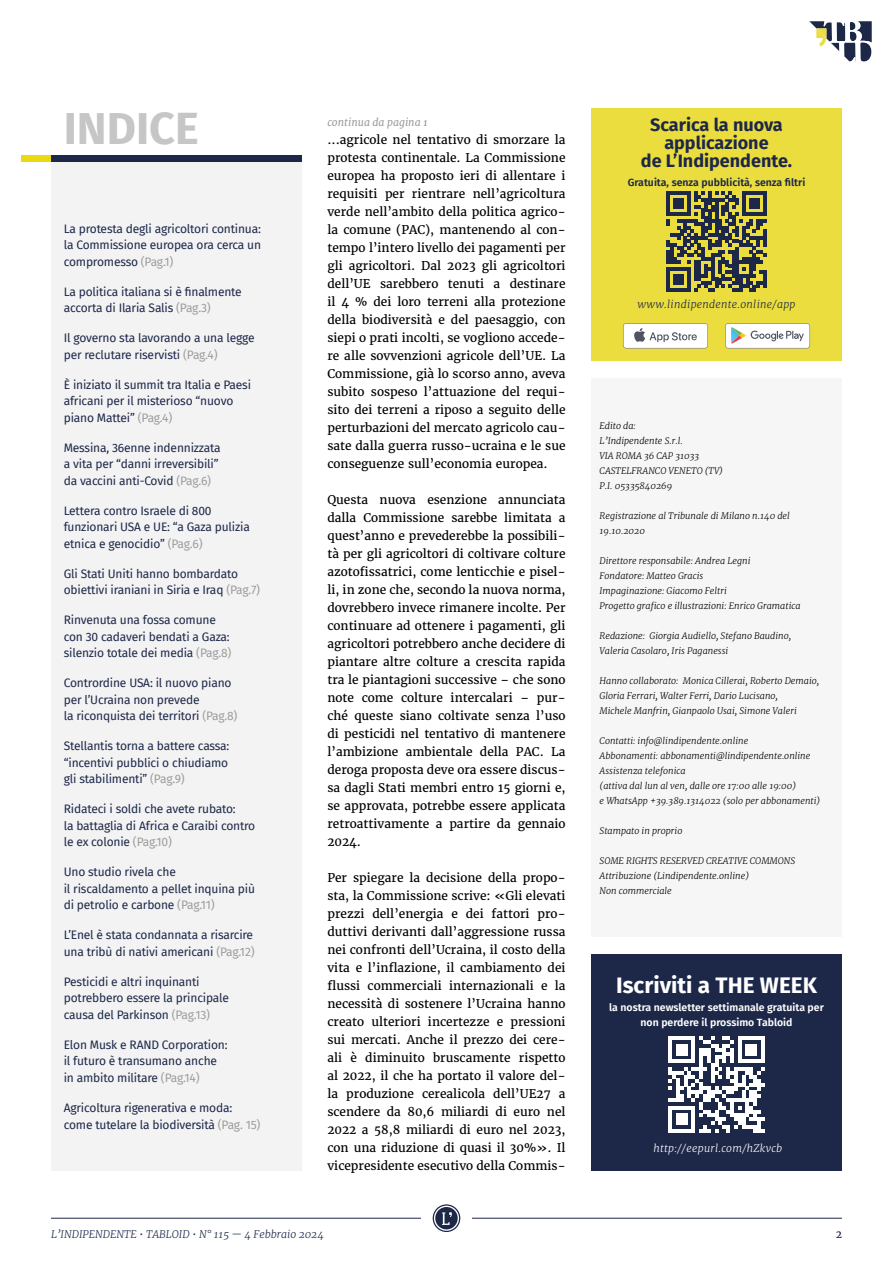
<style>
.page{position:relative;width:893px;height:1263px;background:#fff}
.page>*{position:absolute;margin:0;border:0;box-sizing:border-box;transform-origin:0 0}
.t1{font:700 45px "Fira Sans";color:#c6c6c6}
.t2{font:700 22.5px "Fira Sans";color:#fff}
.t3{font:700 18px/18px "Fira Sans";color:#1d2849;text-align:center}
.t4{font:12px/18px "Merriweather";color:#000;text-align:justify}
.t5{font:12px/16.5px "Fira Sans";letter-spacing:-.015em;color:#1d2849}
.t6{font:600 10.5px/15px "Fira Sans";color:#fff;text-align:center}
.t7{font:italic 300 10.5px "Merriweather";color:#1d2849}
.t8{font:600 10.5px "Fira Sans";color:#1d2849}
.t9{font:italic 300 10.5px "Merriweather";letter-spacing:.025em;color:#1d2849}
.t10{font:italic 300 10.5px "Merriweather";letter-spacing:.025em;color:#fff}
.t11{font:italic 10.5px "Merriweather";color:#9d9d9c}
.t12{font:10.5px "Merriweather";color:#1d2849}
.t13{font:italic 300 9px/15px "Merriweather";color:#000}
.s1{color:#9d9d9c}
</style>
<div class="page">
<hr style="left:51px;top:1218px;width:370px;height:1px;background:#1d2849">
<hr style="left:472px;top:1218px;width:370px;height:1px;background:#1d2849">
<svg style="left:433px;top:1204px;width:27px;height:28px"></svg>
<svg style="left:809px;top:21px;width:63px;height:41px"></svg>
<div style="left:21px;top:156px;width:30px;height:6px;background:#ebd912"></div>
<div style="left:51px;top:156px;width:251px;height:6px;background:#1d2849"></div>
<div style="left:51px;top:162px;width:251px;height:1008px;background:#f3f3f3"></div>
<div style="left:591px;top:954px;width:251px;height:216px;background:#1d2849"></div>
<svg style="left:668px;top:1036px;width:97px;height:97px"></svg>
<div style="left:591px;top:108px;width:251px;height:252px;background:#ebdd3e"></div>
<svg style="left:666px;top:191px;width:100px;height:100px"></svg>
<hr style="left:763px;top:271px;width:3px;height:17px;background:#1d2849">
<svg style="left:623px;top:323px;width:85px;height:25px;background:#e5e6e6"></svg>
<svg style="left:725px;top:323px;width:85px;height:25px;background:#e4e6e5"></svg>
<div style="left:591px;top:378px;width:251px;height:558px;background:#f6f6f6"></div>
<h1 class="t1" style="left:64px;top:90px;width:137px">INDICE</h1>
<p class="t5" style="left:64px;top:220px;width:199px;text-align:justify">La protesta degli agricoltori continua: la Commissione europea ora cerca un compromesso <span class="s1">(Pag.1)</span></p>
<p class="t5" style="left:64px;top:283px;width:180px">La politica italiana si è finalmente accorta di Ilaria Salis <span class="s1">(Pag.3)</span></p>
<p class="t5" style="left:64px;top:330px;width:192px">Il governo sta lavorando a una legge per reclutare riservisti <span class="s1">(Pag.4)</span></p>
<p class="t5" style="left:64px;top:376px;width:189px">È iniziato il summit tra Italia e Paesi africani per il misterioso “nuovo piano Mattei” <span class="s1">(Pag.4)</span></p>
<p class="t5" style="left:64px;top:439px;width:159px">Messina, 36enne indennizzata a vita per “danni irreversibili” da vaccini anti-Covid <span class="s1">(Pag.6)</span></p>
<p class="t5" style="left:64px;top:502px;width:188px">Lettera contro Israele di 800 funzionari USA e UE: “a Gaza pulizia etnica e genocidio” <span class="s1">(Pag.6)</span></p>
<p class="t5" style="left:64px;top:565px;width:198px">Gli Stati Uniti hanno bombardato obiettivi iraniani in Siria e Iraq <span class="s1">(Pag.7)</span></p>
<p class="t5" style="left:64px;top:612px;width:169px">Rinvenuta una fossa comune con 30 cadaveri bendati a Gaza: silenzio totale dei media <span class="s1">(Pag.8)</span></p>
<p class="t5" style="left:64px;top:675px;width:175px">Contrordine USA: il nuovo piano per l’Ucraina non prevede<br>la riconquista dei territori <span class="s1">(Pag.8)</span></p>
<p class="t5" style="left:64px;top:738px;width:167px;text-align:justify">Stellantis torna a battere cassa: “incentivi pubblici o chiudiamo gli stabilimenti” <span class="s1">(Pag.9)</span></p>
<p class="t5" style="left:64px;top:801px;width:193px">Ridateci i soldi che avete rubato:<br>la battaglia di Africa e Caraibi contro le ex colonie <span class="s1">(Pag.10)</span></p>
<p class="t5" style="left:64px;top:864px;width:193px">Uno studio rivela che<br>il riscaldamento a pellet inquina più di petrolio e carbone <span class="s1">(Pag.11)</span></p>
<p class="t5" style="left:64px;top:927px;width:192px">L’Enel è stata condannata a risarcire una tribù di nativi americani <span class="s1">(Pag.12)</span></p>
<p class="t5" style="left:64px;top:973px;width:167px">Pesticidi e altri inquinanti potrebbero essere la principale causa del Parkinson <span class="s1">(Pag.13)</span></p>
<p class="t5" style="left:64px;top:1036px;width:165px">Elon Musk e RAND Corporation: il futuro è transumano anche in ambito militare <span class="s1">(Pag.14)</span></p>
<p class="t5" style="left:64px;top:1099px;width:198px">Agricoltura rigenerativa e moda: come tutelare la biodiversità <span class="s1">(Pag. 15)</span></p>
<p class="t11" style="left:327px;top:116px;width:102px">continua da pagina 1</p>
<p class="t4" style="left:327px;top:131px;width:240px">...agricole nel tentativo di smorzare la protesta continentale. La Commissione europea ha proposto ieri di allentare i requisiti per rientrare nell’agricoltura verde nell’ambito della politica agrico&shy;la comune (PAC), mantenendo al con&shy;tempo l’intero livello dei pagamenti per gli agricoltori. Dal 2023 gli agricoltori dell’UE sarebbero tenuti a destinare il 4 % dei loro terreni alla protezione della biodiversità e del paesaggio, con siepi o prati incolti, se vogliono accede&shy;re alle sovvenzioni agricole dell’UE. La Commissione, già lo scorso anno, aveva subito sospeso l’attuazione del requi&shy;sito dei terreni a riposo a seguito delle perturbazioni del mercato agricolo cau&shy;sate dalla guerra russo-ucraina e le sue conseguenze sull’economia europea.</p>
<p class="t4" style="left:327px;top:491px;width:240px">Questa nuova esenzione annunciata dalla Commissione sarebbe limitata a quest’anno e prevederebbe la possibili&shy;tà per gli agricoltori di coltivare colture azotofissatrici, come lenticchie e pisel&shy;li, in zone che, secondo la nuova norma, dovrebbero invece rimanere incolte. Per continuare ad ottenere i pagamenti, gli agricoltori potrebbero anche decidere di piantare altre colture a crescita rapida tra le piantagioni successive – che sono note come colture intercalari – pur&shy;ché queste siano coltivate senza l’uso di pesticidi nel tentativo di mantenere l’ambizione ambientale della PAC. La deroga proposta deve ora essere discus&shy;sa dagli Stati membri entro 15 giorni e, se approvata, potrebbe essere applicata retroattivamente a partire da gennaio 2024.</p>
<p class="t4" style="left:327px;top:869px;width:240px">Per spiegare la decisione della propo&shy;sta, la Commissione scrive: «Gli elevati prezzi dell’energia e dei fattori pro&shy;duttivi derivanti dall’aggressione russa nei confronti dell’Ucraina, il costo della vita e l’inflazione, il cambiamento dei flussi commerciali internazionali e la necessità di sostenere l’Ucraina hanno creato ulteriori incertezze e pressioni sui mercati. Anche il prezzo dei cere&shy;ali è diminuito bruscamente rispetto al 2022, il che ha portato il valore del&shy;la produzione cerealicola dell’UE27 a scendere da 80,6 miliardi di euro nel 2022 a 58,8 miliardi di euro nel 2023, con una riduzione di quasi il 30%». Il vicepresidente esecutivo della Commis-</p>
<h3 class="t3" style="left:641px;top:115px;width:153px">Scarica la nuova applicazione<br>de L’Indipendente.</h3>
<p class="t8" style="left:628px;top:173px;width:179px">Gratuita, senza pubblicità, senza filtri</p>
<p class="t9" style="left:637px;top:298px;width:160px">www.lindipendente.online/app</p>
<p class="t13" style="left:600px;top:418px;width:125px">Edito da:<br>L’Indipendente S.r.l.<br>VIA ROMA 36 CAP 31033<br>CASTELFRANCO VENETO (TV)<br>P.I. 05335840269</p>
<p class="t13" style="left:600px;top:508px;width:192px">Registrazione al Tribunale di Milano n.140 del<br>19.10.2020</p>
<p class="t13" style="left:600px;top:553px;width:202px">Direttore responsabile: Andrea Legni<br>Fondatore: Matteo Gracis<br>Impaginazione: Giacomo Feltri<br>Progetto grafico e illustrazioni: Enrico Gramatica</p>
<p class="t13" style="left:600px;top:628px;width:193px">Redazione: Giorgia Audiello, Stefano Baudino,<br>Valeria Casolaro, Iris Paganessi</p>
<p class="t13" style="left:600px;top:673px;width:221px">Hanno collaborato: Monica Cillerai, Roberto Demaio,<br>Gloria Ferrari, Walter Ferri, Dario Lucisano,<br>Michele Manfrin, Gianpaolo Usai, Simone Valeri</p>
<p class="t13" style="left:600px;top:733px;width:222px">Contatti: info@lindipendente.online<br>Abbonamenti: abbonamenti@lindipendente.online Assistenza telefonica<br>(attiva dal lun al ven, dalle ore 17:00 alle 19:00)<br>e WhatsApp +39.389.1314022 (solo per abbonamenti)</p>
<p class="t13" style="left:600px;top:823px;width:84px">Stampato in proprio</p>
<p class="t13" style="left:600px;top:853px;width:197px">SOME RIGHTS RESERVED CREATIVE COMMONS<br>Attribuzione (Lindipendente.online)<br>Non commerciale</p>
<h2 class="t2" style="left:616px;top:966px;width:202px">Iscriviti a THE WEEK</h2>
<p class="t6" style="left:609px;top:999px;width:216px">la nostra newsletter settimanale gratuita per non perdere il prossimo Tabloid</p>
<p class="t10" style="left:653px;top:1142px;width:130px">http://eepurl.com/hZkvcb</p>
<p class="t7" style="left:51px;top:1227px;width:274px">L’INDIPENDENTE • TABLOID • N° 115 — 4 Febbraio 2024</p>
<p class="t12" style="left:836px;top:1227px;width:8px">2</p>
</div>
